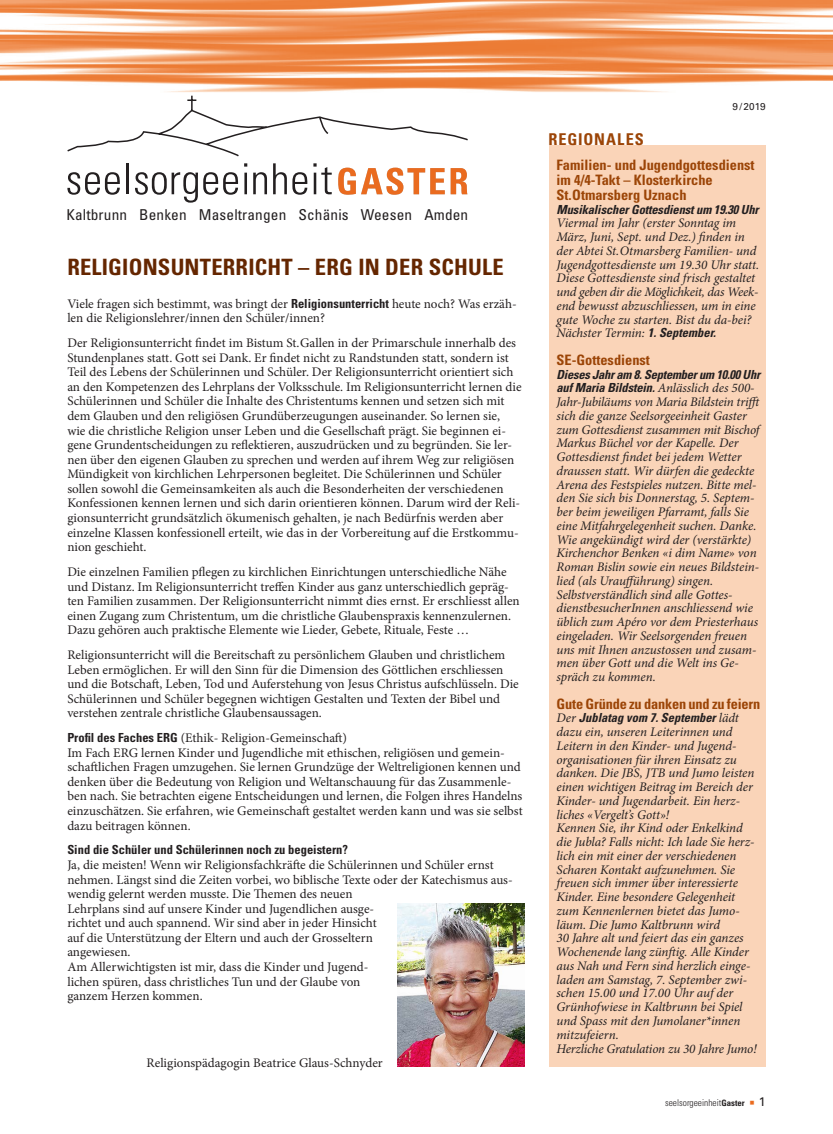
<style>
.page{position:relative;width:833px;height:1134px;background:#fff}
.page>*{position:absolute;margin:0;border:0;box-sizing:border-box;transform-origin:0 0}
.t1{font:700 condensed 22.5px "Univers LT Std";letter-spacing:.01em;color:#652600}
.t2{font:700 condensed 16.25px "Univers LT Std";letter-spacing:.06em;color:#9c4507}
.t3{font:condensed 15px "Univers LT Std";letter-spacing:.01em;color:#231f20}
.t4{font:700 condensed 14.38px/15px "Univers LT Std";color:#9c4507}
.t5{font:13.12px/14.6px "Minion Pro";color:#231f20}
.t6{font:italic 13.12px/13.8px "Minion Pro";letter-spacing:-.01em;color:#231f20}
.t7{font:italic 700 condensed 12.5px/13.8px "Univers LT Std";letter-spacing:-.01em;color:#231f20}
.t8{font:700 condensed 12.5px "Univers LT Std";color:#231f20}
.t9{font:10px "Univers LT Std";color:#231f20}
.t10{font:300 condensed 9.38px "Univers LT Std";color:#231f20}
.s1{font-family:"Univers LT Std";font-weight:700;font-stretch:condensed;font-size:12.5px}
.s2{font-family:"Minion Pro";font-weight:400;font-stretch:normal;font-size:13.12px}
.s3{font-weight:700;font-size:8.75px}
.s4{font-family:"Minion Pro";font-weight:400;font-stretch:normal;font-size:13.12px;color:#ea6b1f}
.s5{font-weight:400;font-stretch:normal;font-size:12.5px}
</style>
<div class="page">
<img style="left:0;top:0;width:833px;height:96px">
<div style="left:549px;top:145px;width:216px;height:922px;background:#fad4b8"></div>
<svg style="left:67px;top:96px;width:401px;height:107px"></svg>
<img style="left:397px;top:904px;width:127px;height:163px">
<p class="t3" style="left:66px;top:205px;width:403px">Kaltbrunn Benken Maseltrangen Schänis Weesen Amden</p>
<h1 class="t1" style="left:67px;top:253px;width:438px">RELIGIONSUNTERRICHT – ERG IN DER SCHULE</h1>
<p class="t5" style="left:67px;top:296px;width:451px">Viele fragen sich bestimmt, was bringt der <span class="s1">Religionsunterricht</span> heute noch? Was erzäh&shy;len die Religionslehrer/innen den Schüler/innen?</p>
<p class="t5" style="left:67px;top:336px;width:456px">Der Religionsunterricht findet im Bistum St.Gallen in der Primarschule innerhalb des Stundenplanes statt. Gott sei Dank. Er findet nicht zu Randstunden statt, sondern ist Teil des Lebens der Schülerinnen und Schüler. Der Religionsunterricht orientiert sich an den Kompetenzen des Lehrplans der Volksschule. Im Religionsunterricht lernen die Schülerinnen und Schüler die Inhalte des Christentums kennen und setzen sich mit dem Glauben und den religiösen Grundüberzeugungen auseinander. So lernen sie,<br>wie die christliche Religion unser Leben und die Gesellschaft prägt. Sie beginnen ei&shy;gene Grundentscheidungen zu reflektieren, auszudrücken und zu begründen. Sie ler&shy;nen über den eigenen Glauben zu sprechen und werden auf ihrem Weg zur religiösen Mündigkeit von kirchlichen Lehrpersonen begleitet. Die Schülerinnen und Schüler sollen sowohl die Gemeinsamkeiten als auch die Besonderheiten der verschiedenen Konfessionen kennen lernen und sich darin orientieren können. Darum wird der Reli&shy;gionsunterricht grundsätzlich ökumenisch gehalten, je nach Bedürfnis werden aber einzelne Klassen konfessionell erteilt, wie das in der Vorbereitung auf die Erstkommu&shy;nion geschieht.</p>
<p class="t5" style="left:67px;top:564px;width:454px">Die einzelnen Familien pflegen zu kirchlichen Einrichtungen unterschiedliche Nähe und Distanz. Im Religionsunterricht treffen Kinder aus ganz unterschiedlich gepräg&shy;ten Familien zusammen. Der Religionsunterricht nimmt dies ernst. Er erschliesst allen einen Zugang zum Christentum, um die christliche Glaubenspraxis kennenzulernen.<br>Dazu gehören auch praktische Elemente wie Lieder, Gebete, Rituale, Feste …</p>
<p class="t5" style="left:67px;top:648px;width:453px">Religionsunterricht will die Bereitschaft zu persönlichem Glauben und christlichem Leben ermöglichen. Er will den Sinn für die Dimension des Göttlichen erschliessen und die Botschaft, Leben, Tod und Auferstehung von Jesus Christus aufschlüsseln. Die Schülerinnen und Schüler begegnen wichtigen Gestalten und Texten der Bibel und verstehen zentrale christliche Glaubensaussagen.</p>
<p class="t5" style="left:67px;top:731px;width:457px"><span class="s1">Profil des Faches ERG</span> (Ethik- Religion-Gemeinschaft)<br>Im Fach ERG lernen Kinder und Jugendliche mit ethischen, religiösen und gemein&shy;schaftlichen Fragen umzugehen. Sie lernen Grundzüge der Weltreligionen kennen und denken über die Bedeutung von Religion und Weltanschauung für das Zusammenle&shy;ben nach. Sie betrachten eigene Entscheidungen und lernen, die Folgen ihres Handelns einzuschätzen. Sie erfahren, wie Gemeinschaft gestaltet werden kann und was sie selbst dazu beitragen können.</p>
<p class="t8" style="left:67px;top:842px;width:282px">Sind die Schüler und Schülerinnen noch zu begeistern?</p>
<p class="t5" style="left:67px;top:857px;width:447px">Ja, die meisten! Wenn wir Religionsfachkräfte die Schülerinnen und Schüler ernst nehmen. Längst sind die Zeiten vorbei, wo biblische Texte oder der Katechismus aus&shy;wendig gelernt werden musste. Die Themen des neuen<br>Lehrplans sind auf unsere Kinder und Jugendlichen ausge-<br>richtet und auch spannend. Wir sind aber in jeder Hinsicht<br>auf die Unterstützung der Eltern und auch der Grosseltern<br>angewiesen.<br>Am Allerwichtigsten ist mir, dass die Kinder und Jugend-<br>lichen spüren, dass christliches Tun und der Glaube von<br>ganzem Herzen kommen.</p>
<p class="t5" style="left:147px;top:1055px;width:238px">Religionspädagogin Beatrice Glaus-Schnyder</p>
<p class="t2" style="left:548px;top:129px;width:97px">REGIONALES</p>
<p class="t9" style="left:732px;top:101px;width:35px">9/2019</p>
<p class="t4" style="left:556px;top:157px;width:200px">Familien- und Jugendgottesdienst im 4/4-Takt – Klosterkirche<br>St.Otmarsberg Uznach</p>
<p class="t7" style="left:556px;top:202px;width:204px">Musikalischer Gottesdienst um 19.30 Uhr</p>
<p class="t6" style="left:556px;top:217px;width:204px">Viermal im Jahr (erster Sonntag im März, Juni, Sept. und Dez.) finden in der Abtei St.Otmarsberg Familien- und Jugendgottesdienste um 19.30 Uhr statt.<br>Diese Gottesdienste sind frisch gestaltet und geben dir die Möglichkeit, das Week&shy;end bewusst abzuschliessen, um in eine gute Woche zu starten. Bist du da-bei?<br>Nächster Termin: <span class="s1">1. September.</span></p>
<p class="t4" style="left:556px;top:352px;width:95px">SE-Gottesdienst</p>
<p class="t7" style="left:556px;top:367px;width:205px">Dieses Jahr am 8. September um 10.00 Uhr auf Maria Bildstein. <span class="s2">Anlässlich des 500-</span></p>
<p class="t6" style="left:556px;top:395px;width:206px">Jahr-Jubiläums von Maria Bildstein trifft sich die ganze Seelsorgeeinheit Gaster zum Gottesdienst zusammen mit Bischof Markus Büchel vor der Kapelle. Der Gottesdienst findet bei jedem Wetter draussen statt. Wir dürfen die gedeckte Arena des Festspieles nutzen. Bitte mel&shy;den Sie sich bis Donnerstag, 5. Septem&shy;ber beim jeweiligen Pfarramt, falls Sie eine Mitfahrgelegenheit suchen. Danke.<br>Wie angekündigt wird der (verstärkte)<br>Kirchenchor Benken «i dim Name» von Roman Bislin sowie ein neues Bildstein&shy;lied (als Uraufführung) singen.<br>Selbstverständlich sind alle Gottes&shy;dienstbesucherInnen anschliessend wie üblich zum Apéro vor dem Priesterhaus eingeladen. Wir Seelsorgenden freuen uns mit Ihnen anzustossen und zusam&shy;men über Gott und die Welt ins Ge&shy;spräch zu kommen.</p>
<p class="t4" style="left:556px;top:696px;width:205px">Gute Gründe zu danken und zu feiern</p>
<p class="t7" style="left:556px;top:711px;width:184px"><span class="s2">Der</span> Jublatag vom 7. September <span class="s2">lädt</span></p>
<p class="t6" style="left:556px;top:725px;width:202px">dazu ein, unseren Leiterinnen und Leitern in den Kinder- und Jugend&shy;organisationen für ihren Einsatz zu danken. Die JBS, JTB und Jumo leisten einen wichtigen Beitrag im Bereich der Kinder- und Jugendarbeit. Ein herz&shy;liches «Vergelt’s Gott»!<br>Kennen Sie, ihr Kind oder Enkelkind die Jubla? Falls nicht: Ich lade Sie herz&shy;lich ein mit einer der verschiedenen Scharen Kontakt aufzunehmen. Sie freuen sich immer über interessierte Kinder. Eine besondere Gelegenheit zum Kennenlernen bietet das Jumo&shy;läum. Die Jumo Kaltbrunn wird<br>30 Jahre alt und feiert das ein ganzes Wochenende lang zünftig. Alle Kinder aus Nah und Fern sind herzlich einge&shy;laden am Samstag, 7. September zwi&shy;schen 15.00 und 17.00 Uhr auf der Grünhofwiese in Kaltbrunn bei Spiel und Spass mit den Jumolaner*innen mitzufeiern.<br>Herzliche Gratulation zu 30 Jahre Jumo!</p>
<p class="t10" style="left:665px;top:1097px;width:102px">seelsorgeeinheit<span class="s3">Gaster</span> <span class="s4">■</span> <span class="s5">1</span></p>
</div>
